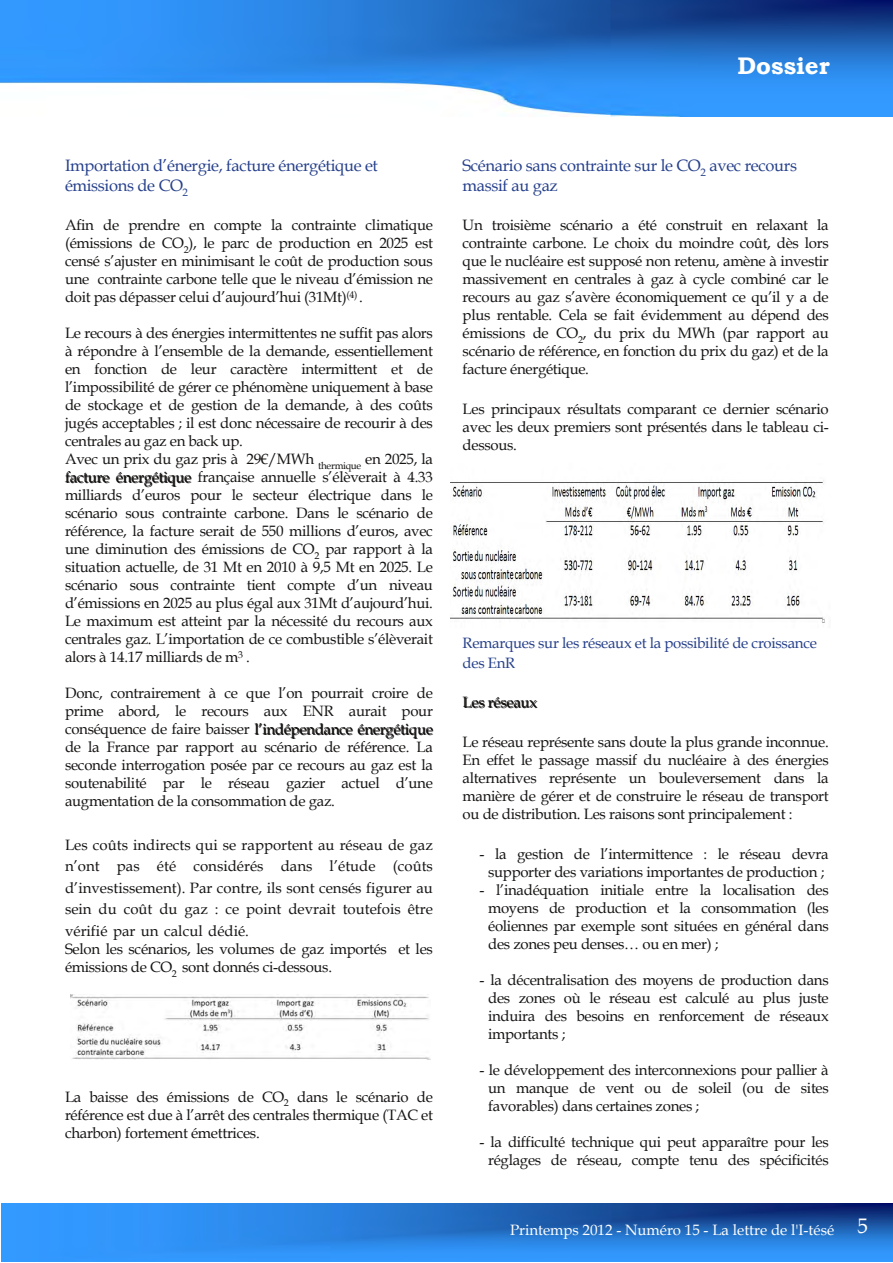
<style>
.page{position:relative;width:893px;height:1263px;background:#fff}
.page>*{position:absolute;margin:0;border:0;box-sizing:border-box;transform-origin:0 0}
.t1{font:700 24px "Bookman Old Style";color:#fff}
.t2{font:16.5px/19.8px "Book Antiqua";letter-spacing:-.02em;color:#26408b}
.t3{font:15px/18px "Book Antiqua";letter-spacing:-.02em;color:#161413;text-align:justify}
.t4{font:15px/19.8px "Book Antiqua";letter-spacing:-.02em;color:#26408b}
.t5{font:15px "Book Antiqua";color:#fff}
.s1{font-size:21px}
</style>
<div class="page">
<img style="left:0;top:0;width:892px;height:116px">
<img style="left:2px;top:1203px;width:890px;height:59px">
<img style="left:450px;top:480px;width:375px;height:143px">
<img style="left:71px;top:994px;width:360px;height:66px">
<h1 class="t1" style="left:738px;top:48px;width:94px">Dossier</h1>
<p class="t2" style="left:65px;top:155px;width:314px">Importation d’énergie, facture énergétique et émissions de CO<sub>2</sub></p>
<p class="t3" style="left:65px;top:216px;width:369px">Afin de prendre en compte la contrainte climatique (émissions de CO<sub>2</sub>), le parc de production en 2025 est censé s’ajuster en minimisant le coût de production sous une contrainte carbone telle que le niveau d’émission ne doit pas dépasser celui d’aujourd’hui (31Mt)<sup>(4)</sup> .</p>
<p class="t3" style="left:65px;top:324px;width:369px;text-align:left">Le recours à des énergies intermittentes ne suffit pas alors à répondre à l’ensemble de la demande, essentiellement en fonction de leur caractère intermittent et de l’impossibilité de gérer ce phénomène uniquement à base de stockage et de gestion de la demande, à des coûts jugés acceptables ; il est donc nécessaire de recourir à des centrales au gaz en back up.<br>Avec un prix du gaz pris à 29€/MWh <sub>thermique</sub> en 2025, la facture énergétiqu française annuelle s’élèverait à 4.33</p>
<p class="t3" style="left:65px;top:469px;width:369px;text-align:left;text-indent:120px">e<br>milliards d’euros pour le secteur électrique dans le scénario sous contrainte carbone. Dans le scénario de référence, la facture serait de 550 millions d’euros, avec une diminution des émissions de CO<sub>2</sub> par rapport à la situation actuelle, de 31 Mt en 2010 à 9,5 Mt en 2025. Le scénario sous contrainte tient compte d’un niveau d’émissions en 2025 au plus égal aux 31Mt d’aujourd’hui.<br>Le maximum est atteint par la nécessité du recours aux centrales gaz. L’importation de ce combustible s’élèverait alors à 14.17 milliards de m<sup>3</sup> .</p>
<p class="t3" style="left:65px;top:684px;width:370px">Donc, contrairement à ce que l’on pourrait croire de prime abord, le recours aux ENR aurait pour conséquence de faire baisser l’indépendance énergétique de la France par rapport au scénario de référence. La seconde interrogation posée par ce recours au gaz est la soutenabilité par le réseau gazier actuel d’une augmentation de la consommation de gaz.</p>
<p class="t3" style="left:65px;top:833px;width:369px;line-height:21.6px">Les coûts indirects qui se rapportent au réseau de gaz n’ont pas été considérés dans l’étude (coûts d’investissement). Par contre, ils sont censés figurer au sein du coût du gaz : ce point devrait toutefois être vérifié par un calcul dédié.</p>
<p class="t3" style="left:65px;top:939px;width:369px">Selon les scénarios, les volumes de gaz importés et les émissions de CO<sub>2</sub> sont donnés ci-dessous.</p>
<p class="t3" style="left:65px;top:1087px;width:369px">La baisse des émissions de CO<sub>2</sub> dans le scénario de référence est due à l’arrêt des centrales thermique (TAC et charbon) fortement émettrices.</p>
<p class="t2" style="left:463px;top:155px;width:336px">Scénario sans contrainte sur le CO<sub>2</sub> avec recours massif au gaz</p>
<p class="t3" style="left:463px;top:216px;width:368px">Un troisième scénario a été construit en relaxant la contrainte carbone. Le choix du moindre coût, dès lors que le nucléaire est supposé non retenu, amène à investir massivement en centrales à gaz à cycle combiné car le recours au gaz s’avère économiquement ce qu’il y a de plus rentable. Cela se fait évidemment au dépend des émissions de CO<sub>2</sub>, du prix du MWh (par rapport au scénario de référence, en fonction du prix du gaz) et de la facture énergétique.</p>
<p class="t3" style="left:463px;top:399px;width:368px">Les principaux résultats comparant ce dernier scénario avec les deux premiers sont présentés dans le tableau ci&shy;dessous.</p>
<p class="t4" style="left:463px;top:632px;width:356px">Remarques sur les réseaux et la possibilité de croissance des EnR</p>
<p class="t3" style="left:463px;top:694px;width:76px">Les réseaux</p>
<p class="t3" style="left:463px;top:732px;width:368px">Le réseau représente sans doute la plus grande inconnue.<br>En effet le passage massif du nucléaire à des énergies alternatives représente un bouleversement dans la manière de gérer et de construire le réseau de transport ou de distribution. Les raisons sont principalement :</p>
<p class="t3" style="left:480px;top:844px;width:351px;text-align:center">- la gestion de l’intermittence : le réseau devra supporter des variations importantes de production ;</p>
<p class="t3" style="left:488px;top:880px;width:342px;text-indent:-9px">- l’inadéquation initiale entre la localisation des moyens de production et la consommation (les éoliennes par exemple sont situées en général dans des zones peu denses… ou en mer) ;</p>
<p class="t3" style="left:488px;top:970px;width:342px;text-indent:-9px">- la décentralisation des moyens de production dans des zones où le réseau est calculé au plus juste induira des besoins en renforcement de réseaux importants ;</p>
<p class="t3" style="left:488px;top:1060px;width:342px;text-indent:-9px">- le développement des interconnexions pour pallier à un manque de vent ou de soleil (ou de sites favorables) dans certaines zones ;</p>
<p class="t3" style="left:480px;top:1132px;width:351px;text-align:center">- la difficulté technique qui peut apparaître pour les réglages de réseau, compte tenu des spécificités</p>
<p class="t5" style="left:510px;top:1219px;width:359px">Printemps 2010 - Numéro 10 - La lettre de l'I-tésé <span class="s1">5</span></p>
<p class="t5" style="left:605px;top:1219px;width:9px">2</p>
<p class="t5" style="left:692px;top:1219px;width:9px">5</p>
</div>
